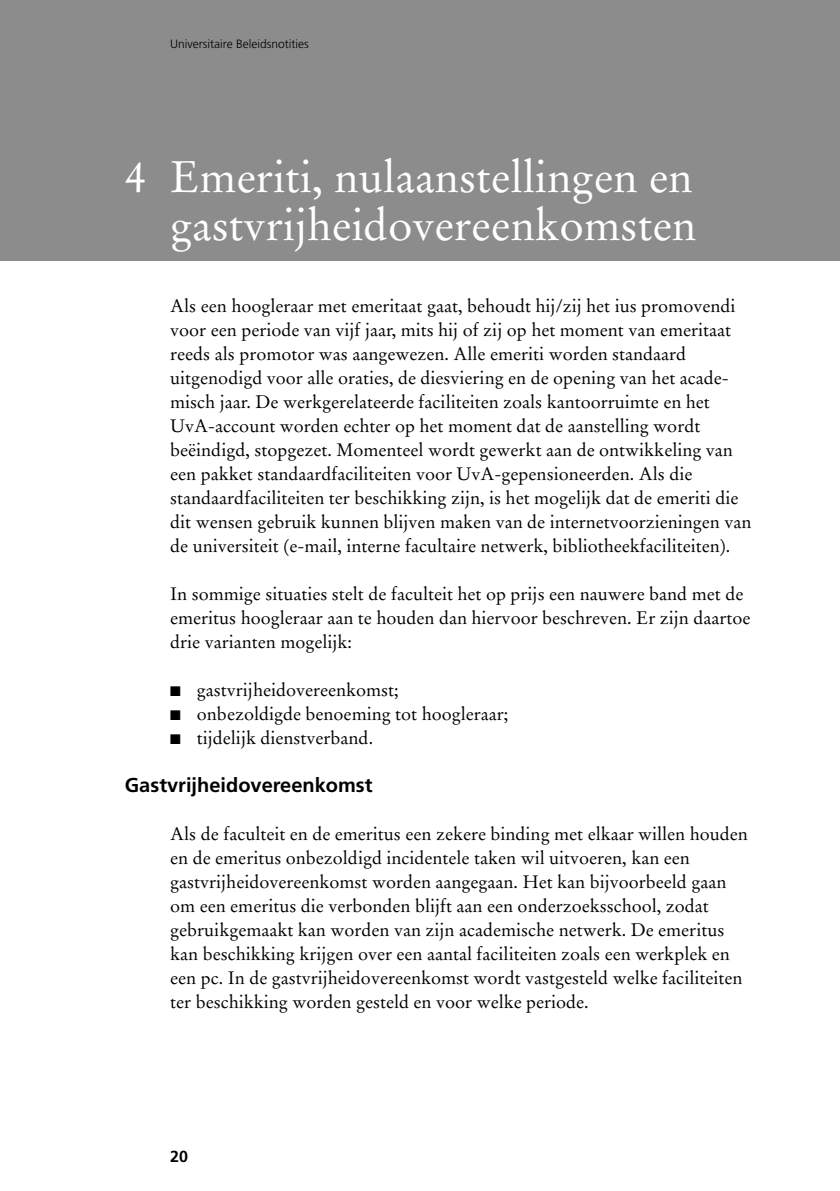
<style>
.page{position:relative;width:840px;height:1191px;background:#fff}
.page>*{position:absolute;margin:0;border:0;box-sizing:border-box;transform-origin:0 0}
.t1{font:44px/48px "Stempel Garamond LT Std";color:#fff;text-align:right}
.t2{font:700 20px "Frutiger LT Std";color:#000}
.t3{font:18px/24px "Stempel Garamond LT Std";color:#000}
.t4{font:700 16px "Frutiger LT Std";color:#000}
.t5{font:300 12px "Frutiger LT Std";color:#000}
</style>
<div class="page">
<div style="left:0;top:0;width:839px;height:261px;background:#8c8c8c"></div>
<p class="t5" style="left:170px;top:37px;width:140px">Universitaire Beleidsnotities</p>
<h1 class="t1" style="left:125px;top:153px;width:572px">4 Emeriti, nulaanstellingen en gastvrijheidovereenkomsten</h1>
<p class="t3" style="left:170px;top:294px;width:582px">Als een hoogleraar met emeritaat gaat, behoudt hij/zij het ius promovendi voor een periode van vijf jaar, mits hij of zij op het moment van emeritaat reeds als promotor was aangewezen. Alle emeriti worden standaard uitgenodigd voor alle oraties, de diesviering en de opening van het acade&shy;misch jaar. De werkgerelateerde faciliteiten zoals kantoorruimte en het UvA-account worden echter op het moment dat de aanstelling wordt beëindigd, stopgezet. Momenteel wordt gewerkt aan de ontwikkeling van een pakket standaardfaciliteiten voor UvA-gepensioneerden. Als die standaardfaciliteiten ter beschikking zijn, is het mogelijk dat de emeriti die dit wensen gebruik kunnen blijven maken van de internetvoorzieningen van de universiteit (e-mail, interne facultaire netwerk, bibliotheekfaciliteiten).</p>
<p class="t3" style="left:170px;top:582px;width:581px">In sommige situaties stelt de faculteit het op prijs een nauwere band met de emeritus hoogleraar aan te houden dan hiervoor beschreven. Er zijn daartoe drie varianten mogelijk:</p>
<p class="t3" style="left:170px;top:678px;width:230px">■ gastvrijheidovereenkomst;</p>
<p class="t3" style="left:170px;top:702px;width:339px">■ onbezoldigde benoeming tot hoogleraar;</p>
<p class="t3" style="left:170px;top:726px;width:204px">■ tijdelijk dienstverband.</p>
<p class="t2" style="left:125px;top:773px;width:249px">Gastvrijheidovereenkomst</p>
<p class="t3" style="left:170px;top:822px;width:579px">Als de faculteit en de emeritus een zekere binding met elkaar willen houden en de emeritus onbezoldigd incidentele taken wil uitvoeren, kan een gastvrijheidovereenkomst worden aangegaan. Het kan bijvoorbeeld gaan om een emeritus die verbonden blijft aan een onderzoeksschool, zodat gebruikgemaakt kan worden van zijn academische netwerk. De emeritus kan beschikking krijgen over een aantal faciliteiten zoals een werkplek en een pc. In de gastvrijheidovereenkomst wordt vastgesteld welke faciliteiten ter beschikking worden gesteld en voor welke periode.</p>
<p class="t4" style="left:170px;top:1147px;width:19px">20</p>
</div>
